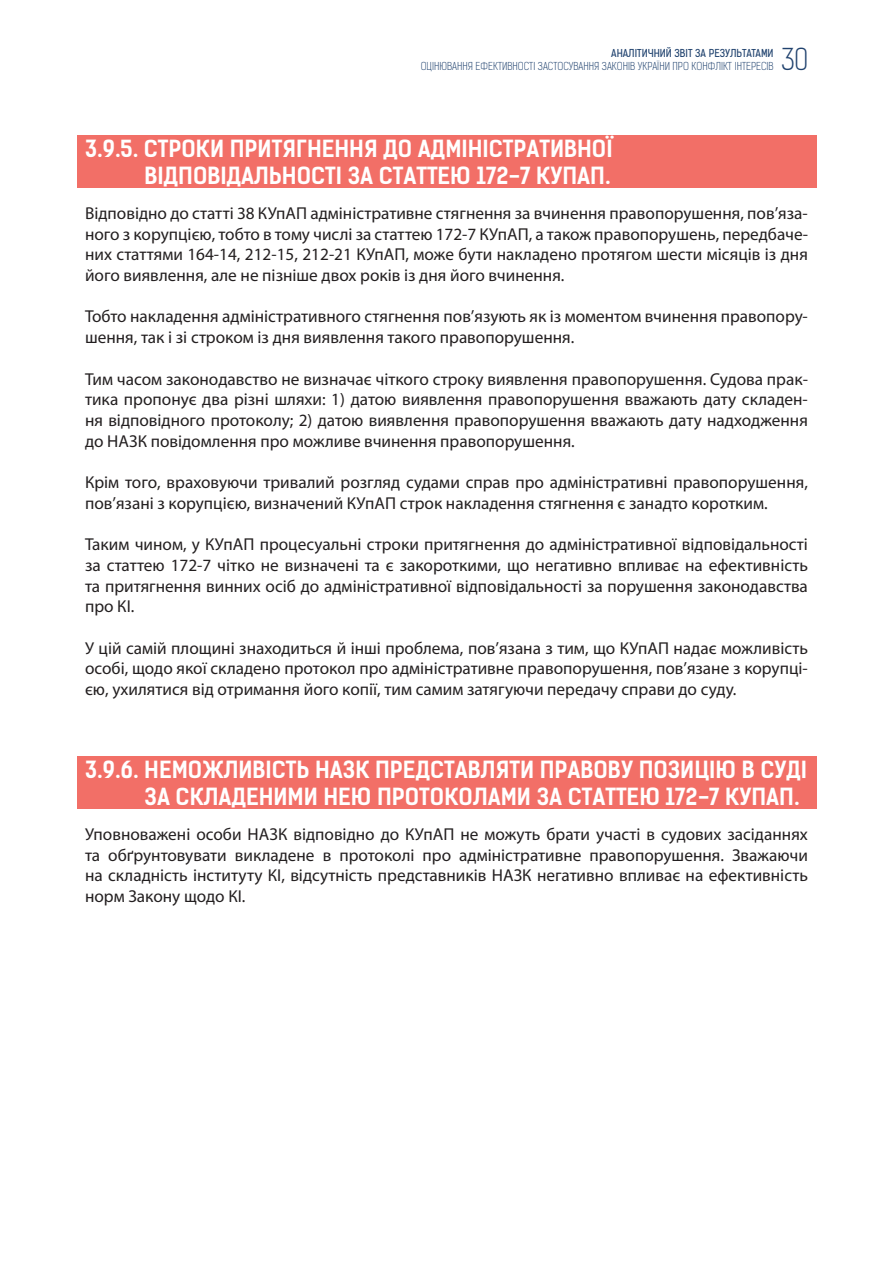
<style>
.page{position:relative;width:893px;height:1263px;background:#fff}
.page>*{position:absolute;margin:0;border:0;box-sizing:border-box;transform-origin:0 0}
.t1{font:28.8px "Kelson Sans Light RU";color:#20426e}
.t2{font:22.5px/27px "Kelson Sans Bold RU";color:#fff;text-align:right}
.t3{font:17.25px/20.7px "Myriad Pro";color:#231f20;text-align:justify}
.t4{font:10.5px "Kelson Sans Light RU";color:#20426e}
.t5{font:10.5px "Kelson Sans Regular RU";color:#20426e}
</style>
<div class="page">
<div style="left:77px;top:136px;width:739px;height:52px;background:#f26f67"></div>
<div style="left:77px;top:757px;width:739px;height:52px;background:#f26f67"></div>
<p class="t5" style="left:611px;top:47px;width:164px">АНАЛІТИЧНИЙ ЗВІТ ЗА РЕЗУЛЬТАТАМИ</p>
<p class="t4" style="left:421px;top:60px;width:354px">ОЦІНЮВАННЯ ЕФЕКТИВНОСТІ ЗАСТОСУВАННЯ ЗАКОНІВ УКРАЇНИ ПРО КОНФЛІКТ ІНТЕРЕСІВ</p>
<h1 class="t1" style="left:781px;top:42px;width:28px">30</h1>
<h2 class="t2" style="left:85px;top:135px;width:529px">3.9.5. СТРОКИ ПРИТЯГНЕННЯ ДО АДМІНІСТРАТИВНОЇ<br>ВІДПОВІДАЛЬНОСТІ ЗА СТАТТЕЮ 172‑7 КУПАП.</h2>
<p class="t3" style="left:85px;top:203px;width:724px">Відповідно до статті 38 КУпАП адміністративне стягнення за вчинення правопорушення, пов’яза&shy;ного з корупцією, тобто в тому числі за статтею 172‑7 КУпАП, а також правопорушень, передбаче&shy;них статтями 164‑14, 212‑15, 212‑21 КУпАП, може бути накладено протягом шести місяців із дня його виявлення, але не пізніше двох років із дня його вчинення.</p>
<p class="t3" style="left:85px;top:307px;width:724px">Тобто накладення адміністративного стягнення пов’язують як із моментом вчинення правопору&shy;шення, так і зі строком із дня виявлення такого правопорушення.</p>
<p class="t3" style="left:85px;top:369px;width:724px">Тим часом законодавство не визначає чіткого строку виявлення правопорушення. Судова прак&shy;тика пропонує два різні шляхи: 1) датою виявлення правопорушення вважають дату складен&shy;ня відповідного протоколу; 2) датою виявлення правопорушення вважають дату надходження до НАЗК повідомлення про можливе вчинення правопорушення.</p>
<p class="t3" style="left:85px;top:472px;width:724px">Крім того, враховуючи тривалий розгляд судами справ про адміністративні правопорушення, пов’язані з корупцією, визначений КУпАП строк накладення стягнення є занадто коротким.</p>
<p class="t3" style="left:85px;top:534px;width:724px">Таким чином, у КУпАП процесуальні строки притягнення до адміністративної відповідальності за статтею 172‑7 чітко не визначені та є закороткими, що негативно впливає на ефективність та притягнення винних осіб до адміністративної відповідальності за порушення законодавства про КІ.</p>
<p class="t3" style="left:85px;top:638px;width:724px">У цій самій площині знаходиться й інші проблема, пов’язана з тим, що КУпАП надає можливість особі, щодо якої складено протокол про адміністративне правопорушення, пов’язане з корупці&shy;єю, ухилятися від отримання його копії, тим самим затягуючи передачу справи до суду.</p>
<h2 class="t2" style="left:145px;top:756px;width:664px;text-align:left;text-indent:-60px">3.9.6. НЕМОЖЛИВІСТЬ НАЗК ПРЕДСТАВЛЯТИ ПРАВОВУ ПОЗИЦІЮ В СУДІ<br>ЗА СКЛАДЕНИМИ НЕЮ ПРОТОКОЛАМИ ЗА СТАТТЕЮ 172‑7 КУПАП.</h2>
<p class="t3" style="left:85px;top:824px;width:724px">Уповноважені особи НАЗК відповідно до КУпАП не можуть брати участі в судових засіданнях та обґрунтовувати викладене в протоколі про адміністративне правопорушення. Зважаючи на складність інституту КІ, відсутність представників НАЗК негативно впливає на ефективність норм Закону щодо КІ.</p>
</div>
